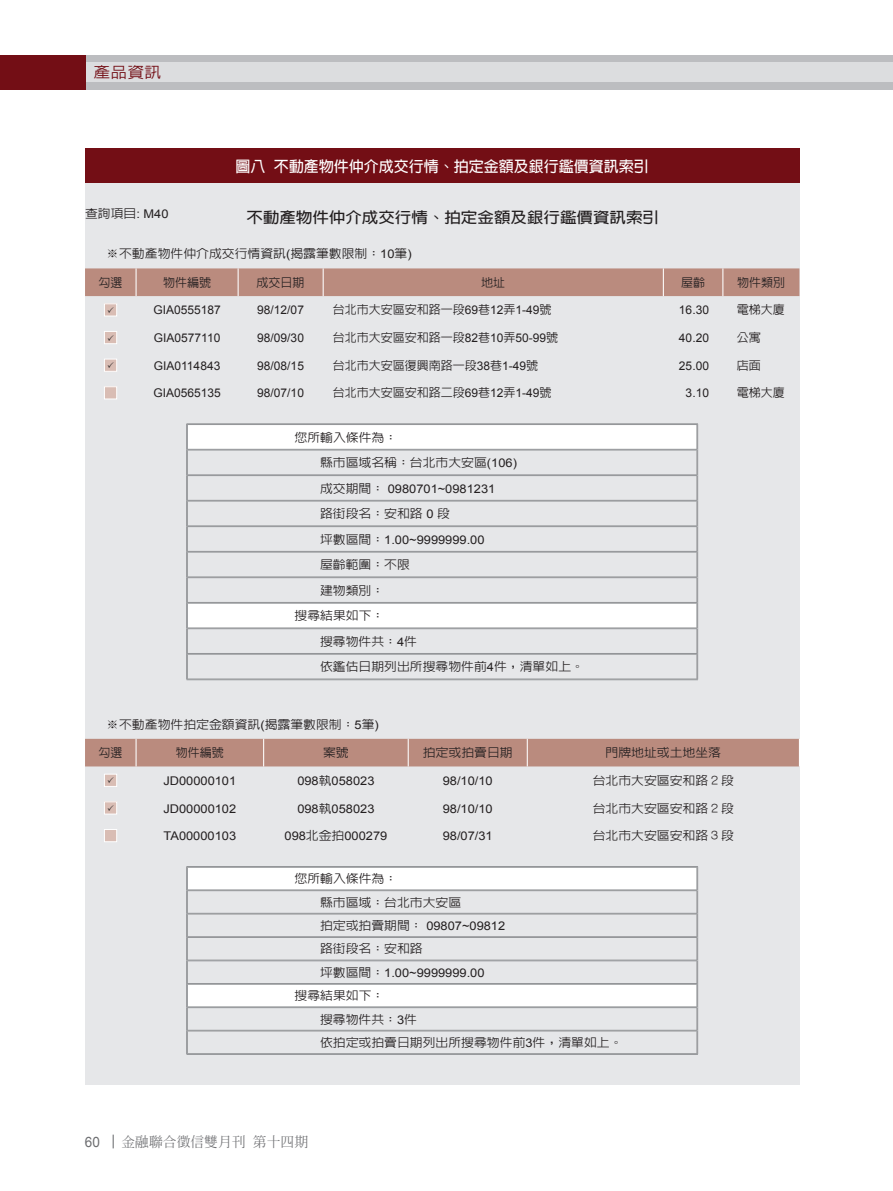
<style>
.page{position:relative;width:893px;height:1191px;background:#fff}
.page>*{position:absolute;margin:0;border:0;box-sizing:border-box;transform-origin:0 0}
.t1{font:500 15.3px "AR Hei B5";color:#730e15;scale:1.1 1}
.t2{font:700 15px "AR Hei B5";color:#fff}
.t3{font:700 15px "AR Hei B5";color:#231f20;scale:1.1 1}
.t4{font:14.25px "Arial";color:#6c6d70;scale:.95 1}
.t5{font:500 13.8px "AR Ming B5";color:#6c6d70}
.t6{font:500 12px/23.4px "AR Hei B5";color:#231f20;scale:1.07 1}
.t7{font:12px "Arial";color:#231f20;scale:1.07 1}
.t8{font:500 12px "AR Hei B5";color:#231f20}
.t9{font:12px "Arial";color:#231f20}
.s1{font-family:"Arial";font-weight:400}
.s2{font-family:"AR Hei B5";font-weight:500}
</style>
<div class="page">
<div style="left:0;top:55px;width:893px;height:34px;background:#bcbdc0"></div>
<div style="left:0;top:62px;width:893px;height:20px;background:#dcdddf"></div>
<div style="left:0;top:55px;width:85px;height:34px;background:#730e15"></div>
<svg style="left:113px;top:1134px;width:1px;height:14px"></svg>
<div style="left:85px;top:183px;width:714px;height:901px;background:#e6e7e9"></div>
<div style="left:85px;top:268px;width:714px;height:28px;background:#ba8b7e"></div>
<div style="left:104px;top:304px;width:13px;height:12px;background:#d9bdb4"></div>
<div style="left:104px;top:303px;width:13px;height:13px;border:1px solid #fff"></div>
<div style="left:104px;top:331px;width:13px;height:13px;background:#d9bdb4"></div>
<div style="left:104px;top:331px;width:13px;height:13px;border:1px solid #fff"></div>
<div style="left:104px;top:359px;width:13px;height:12px;background:#d9bdb4"></div>
<div style="left:104px;top:359px;width:13px;height:13px;border:1px solid #fff"></div>
<div style="left:104px;top:387px;width:13px;height:12px;background:#d9bdb4"></div>
<div style="left:104px;top:386px;width:13px;height:13px;border:1px solid #fff"></div>
<svg style="left:188px;top:425px;width:509px;height:202px"></svg>
<hr style="left:187px;top:423px;width:511px;height:1px;background:#939598">
<hr style="left:187px;top:424px;width:510px;height:1px;background:#939598">
<hr style="left:187px;top:449px;width:510px;height:1px;background:#939598">
<hr style="left:187px;top:450px;width:510px;height:1px;background:#939598">
<hr style="left:187px;top:474px;width:510px;height:1px;background:#939598">
<hr style="left:187px;top:475px;width:510px;height:1px;background:#939598">
<hr style="left:187px;top:500px;width:510px;height:1px;background:#939598">
<hr style="left:187px;top:501px;width:510px;height:1px;background:#939598">
<hr style="left:187px;top:525px;width:510px;height:1px;background:#939598">
<hr style="left:187px;top:526px;width:510px;height:1px;background:#939598">
<hr style="left:187px;top:551px;width:510px;height:1px;background:#939598">
<hr style="left:187px;top:552px;width:510px;height:1px;background:#939598">
<hr style="left:187px;top:576px;width:510px;height:1px;background:#939598">
<hr style="left:187px;top:577px;width:510px;height:1px;background:#939598">
<hr style="left:187px;top:602px;width:510px;height:1px;background:#939598">
<hr style="left:187px;top:603px;width:510px;height:1px;background:#939598">
<hr style="left:187px;top:627px;width:510px;height:1px;background:#939598">
<hr style="left:187px;top:628px;width:510px;height:1px;background:#939598">
<hr style="left:187px;top:653px;width:510px;height:1px;background:#939598">
<hr style="left:187px;top:654px;width:510px;height:1px;background:#939598">
<svg style="left:186px;top:424px;width:2px;height:255px"></svg>
<svg style="left:697px;top:424px;width:1px;height:255px"></svg>
<hr style="left:187px;top:678px;width:510px;height:1px;background:#939598">
<hr style="left:187px;top:679px;width:511px;height:1px;background:#939598">
<div style="left:85px;top:739px;width:714px;height:27px;background:#ba8b7e"></div>
<div style="left:104px;top:774px;width:13px;height:12px;background:#d9bdb4"></div>
<div style="left:104px;top:773px;width:13px;height:14px;border:1px solid #fff"></div>
<div style="left:104px;top:802px;width:13px;height:12px;background:#d9bdb4"></div>
<div style="left:104px;top:801px;width:13px;height:13px;border:1px solid #fff"></div>
<div style="left:104px;top:829px;width:13px;height:12px;background:#d9bdb4"></div>
<div style="left:104px;top:829px;width:13px;height:13px;border:1px solid #fff"></div>
<svg style="left:188px;top:868px;width:509px;height:138px"></svg>
<hr style="left:187px;top:866px;width:511px;height:1px;background:#939598">
<hr style="left:187px;top:867px;width:510px;height:1px;background:#939598">
<hr style="left:187px;top:889px;width:510px;height:1px;background:#939598">
<hr style="left:187px;top:890px;width:510px;height:1px;background:#939598">
<hr style="left:187px;top:913px;width:510px;height:1px;background:#939598">
<hr style="left:187px;top:936px;width:510px;height:1px;background:#939598">
<hr style="left:187px;top:937px;width:510px;height:1px;background:#939598">
<hr style="left:187px;top:959px;width:510px;height:1px;background:#939598">
<hr style="left:187px;top:960px;width:510px;height:1px;background:#939598">
<hr style="left:187px;top:983px;width:510px;height:1px;background:#939598">
<hr style="left:187px;top:984px;width:510px;height:1px;background:#939598">
<hr style="left:187px;top:1006px;width:510px;height:1px;background:#939598">
<hr style="left:187px;top:1007px;width:510px;height:1px;background:#939598">
<hr style="left:187px;top:1030px;width:510px;height:1px;background:#939598">
<svg style="left:186px;top:866px;width:2px;height:188px"></svg>
<svg style="left:697px;top:867px;width:1px;height:187px"></svg>
<hr style="left:187px;top:1053px;width:510px;height:1px;background:#939598">
<hr style="left:187px;top:1054px;width:511px;height:1px;background:#939598">
<div style="left:85px;top:149px;width:714px;height:34px;background:#730e15"></div>
<p class="t1" style="left:93px;top:65px;width:63px">產品資訊</p>
<p class="t2" style="left:236px;top:159px;width:415px">圖八不動產物件仲介成交行情、拍定金額及銀行鑑價資訊索引</p>
<p class="t6" style="left:85px;top:202px;width:80px">查詢項目<span class="s1">: M40</span></p>
<p class="t3" style="left:246px;top:209px;width:376px">不動產物件仲介成交行情、拍定金額及銀行鑑價資訊索引</p>
<p class="t6" style="left:106px;top:242px;width:287px">※不動產物件仲介成交行情資訊<span class="s1">(</span>揭露筆數限制：<span class="s1">10</span>筆<span class="s1">)</span></p>
<p class="t8" style="left:99px;top:276px;width:25px">勾選</p>
<p class="t8" style="left:163px;top:276px;width:49px">物件編號</p>
<p class="t8" style="left:257px;top:276px;width:49px">成交日期</p>
<p class="t8" style="left:481px;top:276px;width:25px">地址</p>
<p class="t8" style="left:681px;top:276px;width:25px">屋齡</p>
<p class="t8" style="left:737px;top:276px;width:49px">物件類別</p>
<p class="t9" style="left:153px;top:303px;width:69px">GIA0555187</p>
<p class="t9" style="left:257px;top:303px;width:48px">98/12/07</p>
<p class="t8" style="left:333px;top:304px;width:220px">台北市大安區安和路一段<span class="s1">69</span>巷<span class="s1">12</span>弄<span class="s1">1-49</span>號</p>
<p class="t9" style="left:679px;top:303px;width:32px">16.30</p>
<p class="t8" style="left:737px;top:304px;width:50px">電梯大廈</p>
<p class="t9" style="left:154px;top:331px;width:68px">GIA0577110</p>
<p class="t9" style="left:257px;top:331px;width:48px">98/09/30</p>
<p class="t8" style="left:333px;top:331px;width:227px">台北市大安區安和路一段<span class="s1">82</span>巷<span class="s1">10</span>弄<span class="s1">50-99</span>號</p>
<p class="t9" style="left:679px;top:331px;width:32px">40.20</p>
<p class="t8" style="left:737px;top:331px;width:25px">公寓</p>
<p class="t9" style="left:154px;top:359px;width:68px">GIA0114843</p>
<p class="t9" style="left:257px;top:359px;width:48px">98/08/15</p>
<p class="t8" style="left:333px;top:359px;width:207px">台北市大安區復興南路一段<span class="s1">38</span>巷<span class="s1">1-49</span>號</p>
<p class="t9" style="left:679px;top:359px;width:32px">25.00</p>
<p class="t8" style="left:737px;top:359px;width:25px">店面</p>
<p class="t9" style="left:153px;top:386px;width:69px">GIA0565135</p>
<p class="t9" style="left:257px;top:386px;width:48px">98/07/10</p>
<p class="t8" style="left:333px;top:387px;width:220px">台北市大安區安和路二段<span class="s1">69</span>巷<span class="s1">12</span>弄<span class="s1">1-49</span>號</p>
<p class="t9" style="left:686px;top:386px;width:25px">3.10</p>
<p class="t8" style="left:737px;top:387px;width:50px">電梯大廈</p>
<p class="t6" style="left:320px;top:424px;width:186px;line-height:25.5px;text-indent:-26px">您所輸入條件為：<br>縣市區域名稱：台北市大安區<span class="s1">(106)</span></p>
<p class="t7" style="left:320px;top:481px;width:165px"><span class="s2">成交期間：</span> 0980701~0981231</p>
<p class="t6" style="left:320px;top:502px;width:123px">路街段名：安和路 <span class="s1">0</span> 段</p>
<p class="t7" style="left:320px;top:533px;width:155px"><span class="s2">坪數區間：</span>1.00~9999999.00</p>
<p class="t6" style="left:320px;top:553px;width:85px">屋齡範圍：不限</p>
<p class="t6" style="left:320px;top:578px;width:62px">建物類別：</p>
<p class="t6" style="left:295px;top:604px;width:86px">搜尋結果如下：</p>
<p class="t6" style="left:320px;top:629px;width:92px">搜尋物件共：<span class="s1">4</span>件</p>
<p class="t6" style="left:320px;top:655px;width:248px">依鑑估日期列出所搜尋物件前<span class="s1">4</span>件，清單如上。</p>
<p class="t6" style="left:106px;top:712px;width:256px">※不動產物件拍定金額資訊<span class="s1">(</span>揭露筆數限制：<span class="s1">5</span>筆<span class="s1">)</span></p>
<p class="t8" style="left:99px;top:746px;width:25px">勾選</p>
<p class="t8" style="left:176px;top:746px;width:49px">物件編號</p>
<p class="t6" style="left:323px;top:741px;width:25px">案號</p>
<p class="t6" style="left:423px;top:741px;width:85px">拍定或拍賣日期</p>
<p class="t6" style="left:606px;top:741px;width:110px">門牌地址或土地坐落</p>
<p class="t7" style="left:163px;top:774px;width:70px">JD00000101</p>
<p class="t7" style="left:297px;top:774px;width:74px">098<span class="s2">執</span>058023</p>
<p class="t7" style="left:443px;top:774px;width:48px">98/10/10</p>
<p class="t6" style="left:593px;top:768px;width:134px">台北市大安區安和路２段</p>
<p class="t7" style="left:163px;top:801px;width:70px">JD00000102</p>
<p class="t7" style="left:297px;top:801px;width:74px">098<span class="s2">執</span>058023</p>
<p class="t7" style="left:443px;top:801px;width:48px">98/10/10</p>
<p class="t6" style="left:593px;top:796px;width:134px">台北市大安區安和路２段</p>
<p class="t7" style="left:164px;top:829px;width:69px">TA00000103</p>
<p class="t7" style="left:285px;top:829px;width:98px">098<span class="s2">北金拍</span>000279</p>
<p class="t7" style="left:443px;top:829px;width:48px">98/07/31</p>
<p class="t6" style="left:593px;top:824px;width:134px">台北市大安區安和路３段</p>
<p class="t6" style="left:320px;top:867px;width:133px;text-indent:-26px">您所輸入條件為：<br>縣市區域：台北市大安區</p>
<p class="t7" style="left:320px;top:919px;width:175px"><span class="s2">拍定或拍賣期間：</span> 09807~09812</p>
<p class="t6" style="left:320px;top:937px;width:98px">路街段名：安和路</p>
<p class="t7" style="left:320px;top:966px;width:155px"><span class="s2">坪數區間：</span>1.00~9999999.00</p>
<p class="t6" style="left:320px;top:984px;width:284px;text-indent:-26px">搜尋結果如下：<br>搜尋物件共：<span class="s1">3</span>件<br>依拍定或拍賣日期列出所搜尋物件前<span class="s1">3</span>件，清單如上。</p>
<p class="t4" style="left:85px;top:1133px;width:17px">60</p>
<p class="t5" style="left:122px;top:1135px;width:188px">金融聯合徵信雙月刊第十四期</p>
</div>
